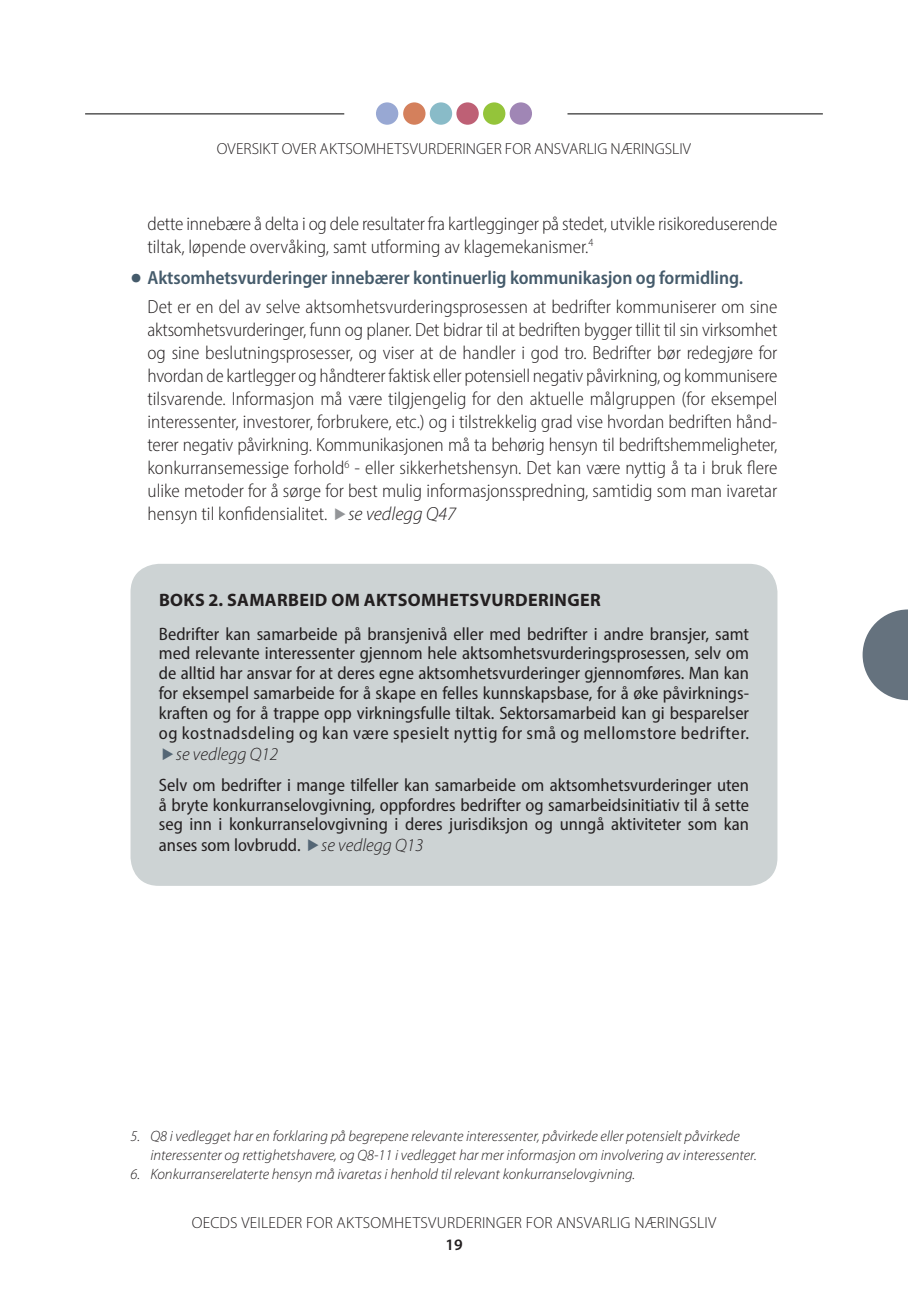
<style>
.page{position:relative;width:908px;height:1304px;background:#fff}
.page>*{position:absolute;margin:0;border:0;box-sizing:border-box;transform-origin:0 0}
.t1{font:300 semi-condensed 19px/23px "Myriad Pro";color:#231f20}
.t2{font:semi-condensed 18px/19.8px "Myriad Pro";letter-spacing:.015em;color:#231f20;text-align:justify}
.t3{font:700 18px "Myriad Pro";letter-spacing:.02em;color:#231f20}
.t4{font:italic 300 18px "Myriad Pro";color:#231f20}
.t5{font:300 16px "Myriad Pro";letter-spacing:.01em;color:#231f20}
.t6{font:600 16px "Myriad Pro";color:#231f20}
.t7{font:italic 300 15px/19px "Myriad Pro";color:#231f20}
.s1{font-weight:600;font-size:38px;color:#455b6b}
.s2{font-weight:600;color:#455b6b}
.s3{font-style:italic;font-stretch:normal}
.s4{font-weight:300;font-style:italic;font-stretch:normal}
</style>
<div class="page">
<div style="left:403px;top:102px;width:22px;height:23px;background:#d4805c;border-radius:50%"></div>
<div style="left:376px;top:102px;width:22px;height:23px;background:#98a8d3;border-radius:50%"></div>
<div style="left:483px;top:102px;width:22px;height:23px;background:#94c43a;border-radius:50%"></div>
<div style="left:509px;top:102px;width:22px;height:23px;background:#a086b5;border-radius:50%"></div>
<div style="left:456px;top:102px;width:22px;height:23px;background:#be6075;border-radius:50%"></div>
<div style="left:429px;top:102px;width:23px;height:23px;background:#89bbc8;border-radius:50%"></div>
<hr style="left:85px;top:113px;width:259px;height:1px;background:#000">
<hr style="left:567px;top:113px;width:255px;height:1px;background:#000">
<svg style="left:862px;top:609px;width:45px;height:91px"></svg>
<div style="left:130px;top:564px;width:647px;height:322px;background:#cdd3d4;border-radius:28px"></div>
<p class="t5" style="left:217px;top:139px;width:475px">OVERSIKT OVER AKTSOMHETSVURDERINGER FOR ANSVARLIG NÆRINGSLIV</p>
<p class="t1" style="left:147px;top:212px;width:631px">dette innebære å delta i og dele resultater fra kartlegginger på stedet, utvikle risikoreduserende tiltak, løpende overvåking, samt utforming av klagemekanismer.<sup>4</sup></p>
<p class="t1" style="left:147px;top:263px;width:631px;line-height:28.6px;text-indent:-17px"><span class="s1">•</span> <span class="s2">Aktsomhetsvurderinger innebærer kontinuerlig kommunikasjon og formidling.<br></span>Det er en del av selve aktsomhetsvurderingsprosessen at bedrifter kommuniserer om sine</p>
<p class="t1" style="left:147px;top:318px;width:631px;text-align:justify">aktsomhetsvurderinger, funn og planer. Det bidrar til at bedriften bygger tillit til sin virksomhet og sine beslutningsprosesser, og viser at de handler i god tro. Bedrifter bør redegjøre for hvordan de kartlegger og håndterer faktisk eller potensiell negativ påvirkning, og kommunisere tilsvarende. Informasjon må være tilgjengelig for den aktuelle målgruppen (for eksempel interessenter, investorer, forbrukere, etc.) og i tilstrekkelig grad vise hvordan bedriften hånd&shy;terer negativ påvirkning. Kommunikasjonen må ta behørig hensyn til bedriftshemmeligheter, konkurransemessige forhold<sup>6</sup> - eller sikkerhetshensyn. Det kan være nyttig å ta i bruk flere ulike metoder for å sørge for best mulig informasjonsspredning, samtidig som man ivaretar hensyn til konfidensialitet. <span class="s3">se vedlegg Q47</span></p>
<p class="t3" style="left:159px;top:588px;width:443px">BOKS 2. SAMARBEID OM AKTSOMHETSVURDERINGER</p>
<p class="t2" style="left:159px;top:623px;width:591px">Bedrifter kan samarbeide på bransjenivå eller med bedrifter i andre bransjer, samt med relevante interessenter gjennom hele aktsomhetsvurderingsprosessen, selv om de alltid har ansvar for at deres egne aktsomhetsvurderinger gjennomføres. Man kan for eksempel samarbeide for å skape en felles kunnskapsbase, for å øke påvirknings&shy;kraften og for å trappe opp virkningsfulle tiltak. Sektorsamarbeid kan gi besparelser og kostnadsdeling og kan være spesielt nyttig for små og mellomstore bedrifter.</p>
<p class="t4" style="left:176px;top:743px;width:104px">se vedlegg Q12</p>
<p class="t2" style="left:159px;top:774px;width:591px">Selv om bedrifter i mange tilfeller kan samarbeide om aktsomhetsvurderinger uten å bryte konkurranselovgivning, oppfordres bedrifter og samarbeidsinitiativ til å sette seg inn i konkurranselovgivning i deres jurisdiksjon og unngå aktiviteter som kan anses som lovbrudd. <span class="s4">se vedlegg Q13</span></p>
<p class="t7" style="left:150px;top:1127px;width:607px;text-indent:-20px">5. Q8 i vedlegget har en forklaring på begrepene relevante interessenter, påvirkede eller potensielt påvirkede interessenter og rettighetshavere, og Q8-11 i vedlegget har mer informasjon om involvering av interessenter.</p>
<p class="t7" style="left:130px;top:1165px;width:506px">6. Konkurranserelaterte hensyn må ivaretas i henhold til relevant konkurranselovgivning.</p>
<p class="t5" style="left:192px;top:1213px;width:526px">OECDS VEILEDER FOR AKTSOMHETSVURDERINGER FOR ANSVARLIG NÆRINGSLIV</p>
<p class="t6" style="left:445px;top:1235px;width:19px">19</p>
</div>
